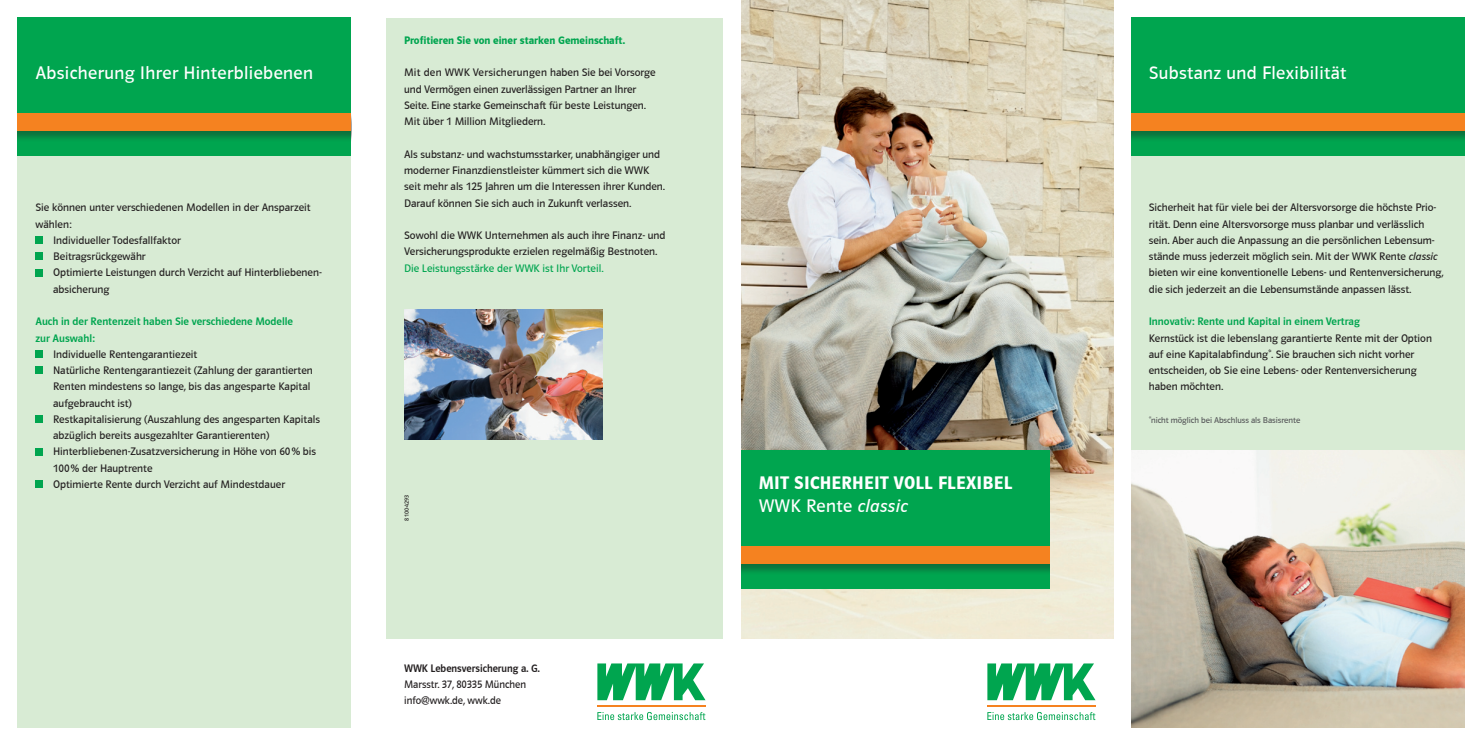
<style>
.page{position:relative;width:1482px;height:745px;background:#fff}
.page>*{position:absolute;margin:0;border:0;box-sizing:border-box;transform-origin:0 0}
.t1{font:18.75px "Polo 22 RV Buch";letter-spacing:.02em;color:#fff}
.t2{font:18.75px "Polo 22 RV Hfet";letter-spacing:.02em;color:#fff}
.t3{font:11.25px/16.2px "Polo 22 RV Buch";color:#231f20}
.t4{font:11.25px/16.2px "Polo 22 RV Krft";color:#00a54f}
.t5{font:11.25px "Polo 22 RV Hfet";color:#00a54f}
.t6{font:11.25px/16.2px "Polo 22 RV Buch";color:#231f20;scale:.95 1}
.t7{font:11.25px "Polo 22 RV Buch";color:#00a54f}
.t8{font:11.25px "Polo 22 RV Krft";color:#231f20;scale:.95 1}
.t9{font:8.75px "Polo 22 RV Buch";letter-spacing:-.005em;color:#57585a}
.t10{font:6.25px "Polo 22 RV Buch";color:#231f20}
.s1{font-family:"Polo 22 R Italic"}
</style>
<div class="page">
<svg style="left:987px;top:663px;width:108px;height:36px"></svg>
<hr style="left:987px;top:705px;width:108px;height:1px;background:#f58220">
<svg style="left:987px;top:711px;width:108px;height:8px"></svg>
<svg style="left:597px;top:663px;width:108px;height:36px"></svg>
<hr style="left:597px;top:705px;width:108px;height:1px;background:#f58220">
<svg style="left:597px;top:711px;width:108px;height:8px"></svg>
<div style="left:386px;top:18px;width:337px;height:620px;background:#d8ebd4"></div>
<img style="left:404px;top:309px;width:198px;height:130px">
<div style="left:18px;top:18px;width:333px;height:708px;background:#d8ebd4"></div>
<div style="left:1130px;top:18px;width:333px;height:708px;background:#d8ebd4"></div>
<div style="left:18px;top:18px;width:333px;height:138px;background:#00a54f"></div>
<div style="left:18px;top:113px;width:333px;height:29px;background:#231f20;opacity:.4"></div>
<div style="left:18px;top:113px;width:333px;height:18px;background:#f58220"></div>
<div style="left:1130px;top:18px;width:333px;height:138px;background:#00a54f"></div>
<div style="left:1130px;top:113px;width:333px;height:29px;background:#231f20;opacity:.4"></div>
<div style="left:1130px;top:113px;width:333px;height:18px;background:#f58220"></div>
<img style="left:741px;top:0;width:372px;height:638px">
<div style="left:741px;top:450px;width:308px;height:138px;background:#00a54f"></div>
<div style="left:741px;top:545px;width:308px;height:30px;background:#231f20;opacity:.4"></div>
<div style="left:741px;top:546px;width:308px;height:17px;background:#f58220"></div>
<div style="left:35px;top:236px;width:8px;height:8px;background:#00a54f"></div>
<div style="left:35px;top:252px;width:8px;height:8px;background:#00a54f"></div>
<div style="left:35px;top:268px;width:8px;height:8px;background:#00a54f"></div>
<div style="left:35px;top:350px;width:8px;height:7px;background:#00a54f"></div>
<div style="left:35px;top:366px;width:8px;height:8px;background:#00a54f"></div>
<div style="left:35px;top:415px;width:8px;height:7px;background:#00a54f"></div>
<div style="left:35px;top:447px;width:8px;height:8px;background:#00a54f"></div>
<div style="left:35px;top:480px;width:8px;height:7px;background:#00a54f"></div>
<img style="left:1130px;top:450px;width:333px;height:276px">
<p class="t5" style="left:404px;top:34px;width:223px">Profitieren Sie von einer starken Gemeinschaft.</p>
<p class="t3" style="left:404px;top:65px;width:253px">Mit den WWK Versicherungen haben Sie bei Vorsorge und Vermögen einen zuverlässigen Partner an Ihrer Seite. Eine starke Gemeinschaft für beste Leistungen.<br>Mit über 1 Million Mitgliedern.</p>
<p class="t3" style="left:404px;top:146px;width:262px">Als substanz- und wachstumsstarker, unabhängiger und moderner Finanzdienstleister kümmert sich die WWK seit mehr als 125 Jahren um die Interessen ihrer Kunden.<br>Darauf können Sie sich auch in Zukunft verlassen.</p>
<p class="t3" style="left:404px;top:227px;width:263px">Sowohl die WWK Unternehmen als auch ihre Finanz- und<br>Versicherungsprodukte erzielen regelmäßig Bestnoten.</p>
<p class="t7" style="left:404px;top:262px;width:201px">Die Leistungsstärke der WWK ist Ihr Vorteil.</p>
<h1 class="t1" style="left:35px;top:63px;width:279px">Absicherung Ihrer Hinterbliebenen</h1>
<h1 class="t1" style="left:1148px;top:63px;width:199px">Substanz und Flexibilität</h1>
<p class="t3" style="left:1148px;top:199px;width:296px">Sicherheit hat für viele bei der Altersvorsorge die höchste Prio&shy;rität. Denn eine Altersvorsorge muss planbar und verlässlich sein. Aber auch die Anpassung an die persönlichen Lebensum&shy;stände muss jederzeit möglich sein. Mit der WWK Rente <span class="s1">classic </span>bieten wir eine konventionelle Lebens- und Rentenversicherung, die sich jederzeit an die Lebensumstände anpassen lässt.</p>
<p class="t4" style="left:1148px;top:313px;width:213px">Innovativ: Rente und Kapital in einem Vertrag</p>
<p class="t3" style="left:1148px;top:329px;width:285px">Kernstück ist die lebenslang garantierte Rente mit der Option auf eine Kapitalabfindung*. Sie brauchen sich nicht vorher entscheiden, ob Sie eine Lebens- oder Rentenversicherung haben möchten.</p>
<p class="t9" style="left:1148px;top:415px;width:153px">*nicht möglich bei Abschluss als Basisrente</p>
<p class="t3" style="left:35px;top:199px;width:277px">Sie können unter verschiedenen Modellen in der Ansparzeit</p>
<p class="t3" style="left:35px;top:216px;width:38px">wählen:</p>
<p class="t3" style="left:53px;top:232px;width:129px">Individueller Todesfallfaktor</p>
<p class="t3" style="left:53px;top:248px;width:94px">Beitragsrückgewähr</p>
<p class="t3" style="left:53px;top:264px;width:269px">Optimierte Leistungen durch Verzicht auf Hinterbliebenen-</p>
<p class="t3" style="left:53px;top:281px;width:58px">absicherung</p>
<p class="t4" style="left:35px;top:313px;width:259px">Auch in der Rentenzeit haben Sie verschiedene Modelle zur Auswahl:</p>
<p class="t3" style="left:53px;top:346px;width:268px">Individuelle Rentengarantiezeit<br>Natürliche Rentengarantiezeit (Zahlung der garantierten Renten mindestens so lange, bis das angesparte Kapital aufgebraucht ist)<br>Restkapitalisierung (Auszahlung des angesparten Kapitals abzüglich bereits ausgezahlter Garantierenten)<br>Hinterbliebenen-Zusatzversicherung in Höhe von 60% bis 100% der Hauptrente<br>Optimierte Rente durch Verzicht auf Mindestdauer</p>
<h1 class="t2" style="left:758px;top:473px;width:255px">mit Sicherheit voll flexibel</h1>
<h1 class="t1" style="left:758px;top:495px;width:151px">WWK Rente <span class="s1">classic</span></h1>
<p class="t10" style="left:403px;top:520px;width:27px;rotate:-90deg">8100-4293</p>
<p class="t8" style="left:404px;top:661px;width:144px">WWK Lebensversicherung a. G.</p>
<p class="t6" style="left:404px;top:675px;width:130px">Marsstr. 37, 80335 München info@wwk.de, wwk.de</p>
</div>
